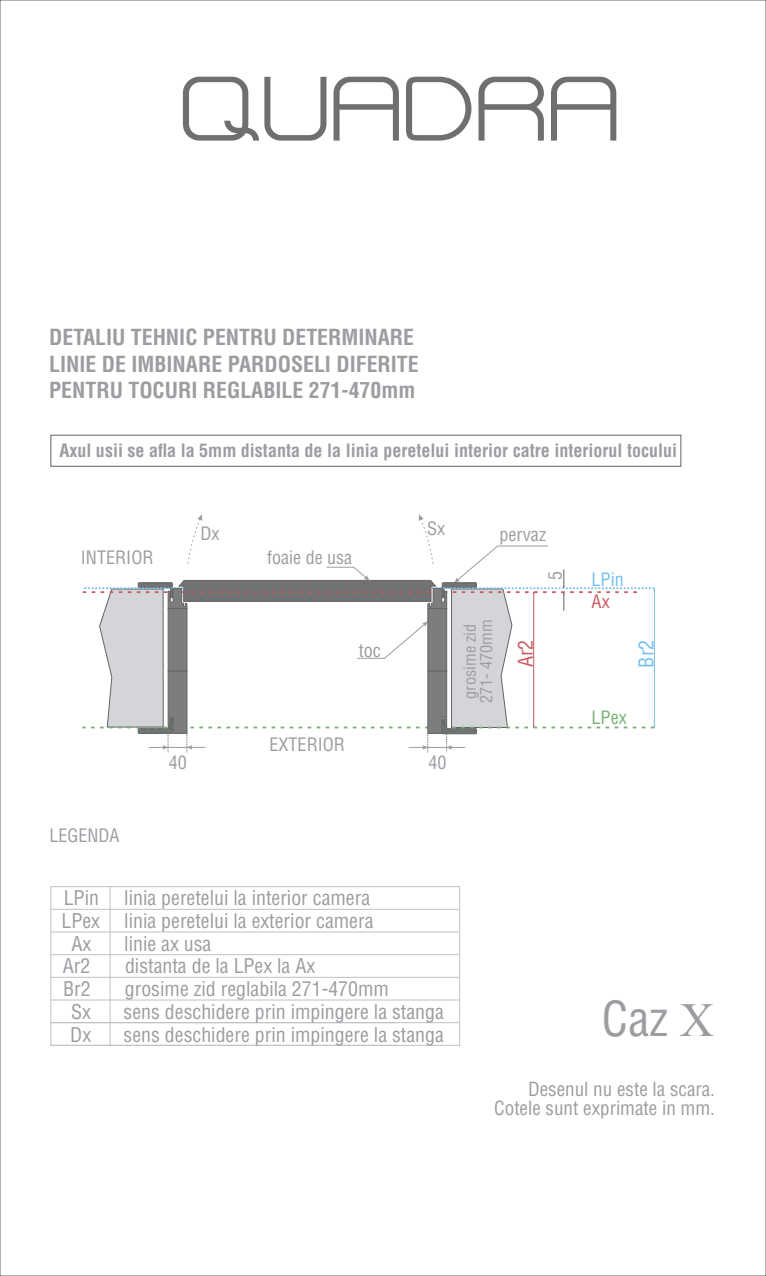
<style>
.page{position:relative;width:766px;height:1276px;background:#fff}
.page>*{position:absolute;margin:0;border:0;box-sizing:border-box;transform-origin:0 0}
.t1{font:condensed 47.25px "Helvetica LT Std";color:#9b9da1}
.t2{font:700 condensed 21.67px/26.8px "Helvetica LT Std";color:#9b9da1}
.t3{font:condensed 19.88px "Helvetica LT Std";color:#9b9da1}
.t4{font:condensed 19.88px "Helvetica LT Std";color:#ca5b60}
.t5{font:condensed 19.88px "Helvetica LT Std";color:#74bff1}
.t6{font:condensed 19.05px "Helvetica LT Std";color:#9b9da1}
.t7{font:700 condensed 18.08px "Helvetica LT Std";color:#9b9da1}
.t8{font:condensed 18.08px "Helvetica LT Std";color:#9b9da1}
.t9{font:condensed 18.08px "Helvetica LT Std";color:#74bff1}
.t10{font:condensed 18.08px "Helvetica LT Std";color:#76b172}
.t11{font:condensed 18.08px "Helvetica LT Std";color:#ca5b60}
.t12{font:condensed 16.2px/16.5px "Helvetica LT Std";color:#9b9da1}
.s1{font-family:"Times New Roman";font-stretch:normal}
</style>
<div class="page">
<div style="left:51px;top:886px;width:408px;height:159px;border:1px solid #c0c1c6"></div>
<hr style="left:51px;top:909px;width:408px;height:1px;background:#c0c1c6">
<hr style="left:51px;top:931px;width:408px;height:1px;background:#c0c1c6">
<hr style="left:51px;top:954px;width:408px;height:1px;background:#c0c1c6">
<hr style="left:51px;top:977px;width:408px;height:1px;background:#c0c1c6">
<hr style="left:51px;top:999px;width:408px;height:1px;background:#c0c1c6">
<hr style="left:51px;top:1022px;width:408px;height:1px;background:#c0c1c6">
<hr style="left:51px;top:1045px;width:345px;height:1px;background:#c0c1c6">
<hr style="left:110px;top:886px;width:1px;height:159px;background:#c0c1c6">
<div style="left:50px;top:435px;width:631px;height:32px;border:1px solid #636465"></div>
<svg style="left:82px;top:514px;width:573px;height:238px"></svg>
<div style="left:427px;top:608px;width:20px;height:63px;background:#7c7d7f;border:1px solid #636465"></div>
<div style="left:168px;top:608px;width:19px;height:63px;background:#7c7d7f;border:1px solid #636465"></div>
<svg style="left:183px;top:77px;width:433px;height:64px"></svg>
<p class="t2" style="left:49px;top:323px;width:371px">DETALIU TEHNIC PENTRU DETERMINARE<br>LINIE DE IMBINARE PARDOSELI DIFERITE<br>PENTRU TOCURI REGLABILE 271-470mm</p>
<p class="t7" style="left:59px;top:439px;width:619px">Axul usii se afla la 5mm distanta de la linia peretelui interior catre interiorul tocului</p>
<p class="t8" style="left:81px;top:546px;width:74px">INTERIOR</p>
<p class="t8" style="left:200px;top:522px;width:21px">Dx</p>
<p class="t8" style="left:427px;top:517px;width:20px">Sx</p>
<p class="t8" style="left:267px;top:546px;width:87px">foaie de usa</p>
<p class="t8" style="left:358px;top:639px;width:24px">toc</p>
<p class="t8" style="left:169px;top:750px;width:20px">40</p>
<p class="t8" style="left:269px;top:733px;width:77px">EXTERIOR</p>
<p class="t8" style="left:428px;top:750px;width:20px">40</p>
<p class="t8" style="left:499px;top:523px;width:48px">pervaz</p>
<p class="t12" style="left:461px;top:703px;width:85px;rotate:-90deg">grosime zid<br>271- 470mm</p>
<p class="t8" style="left:543px;top:580px;width:11px;rotate:-90deg">5</p>
<p class="t9" style="left:591px;top:568px;width:34px">LPin</p>
<p class="t11" style="left:591px;top:590px;width:20px">Ax</p>
<p class="t4" style="left:513px;top:667px;width:29px;rotate:-90deg">Ar2</p>
<p class="t5" style="left:633px;top:667px;width:29px;rotate:-90deg">Br2</p>
<p class="t10" style="left:591px;top:706px;width:37px">LPex</p>
<p class="t8" style="left:49px;top:824px;width:72px">LEGENDA</p>
<p class="t3" style="left:64px;top:885px;width:37px">LPin</p>
<p class="t3" style="left:124px;top:885px;width:247px">linia peretelui la interior camera</p>
<p class="t3" style="left:61px;top:908px;width:313px">LPex linia peretelui la exterior camera</p>
<p class="t3" style="left:71px;top:931px;width:21px">Ax</p>
<p class="t3" style="left:124px;top:931px;width:89px">linie ax usa</p>
<p class="t3" style="left:63px;top:953px;width:29px">Ar2</p>
<p class="t3" style="left:125px;top:953px;width:192px">distanta de la LPex la Ax</p>
<p class="t3" style="left:63px;top:976px;width:29px">Br2</p>
<p class="t3" style="left:125px;top:976px;width:265px">grosime zid reglabila 271-470mm</p>
<p class="t3" style="left:71px;top:999px;width:21px">Sx</p>
<p class="t3" style="left:123px;top:999px;width:322px">sens deschidere prin impingere la stanga</p>
<p class="t3" style="left:70px;top:1022px;width:22px">Dx</p>
<p class="t3" style="left:123px;top:1022px;width:322px">sens deschidere prin impingere la stanga</p>
<h1 class="t1" style="left:601px;top:989px;width:114px">Caz <span class="s1">X</span></h1>
<p class="t6" style="left:528px;top:1076px;width:188px">Desenul nu este la scara.</p>
<p class="t6" style="left:494px;top:1096px;width:222px">Cotele sunt exprimate in mm.</p>
</div>
